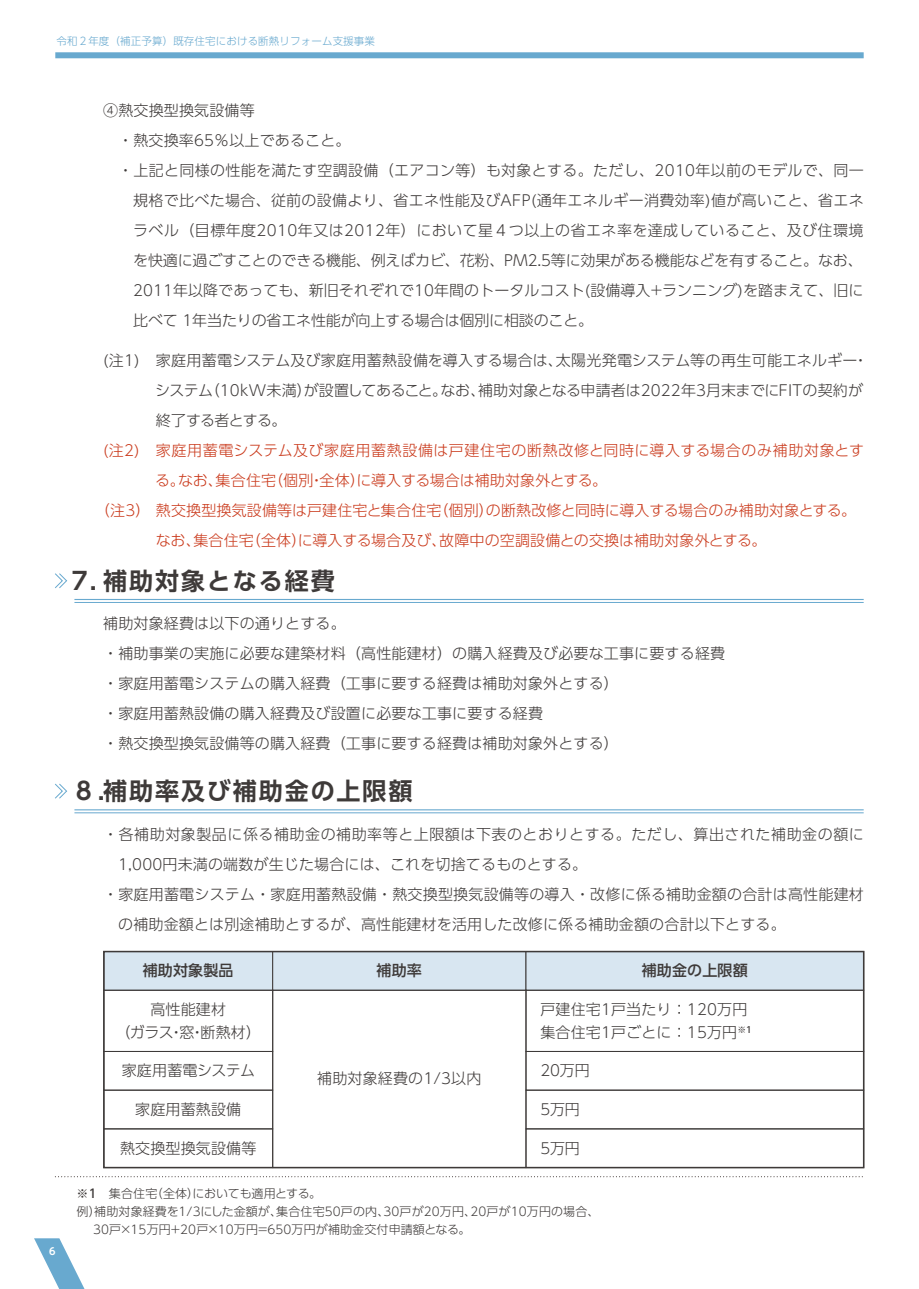
<style>
.page{position:relative;width:919px;height:1289px;background:#fff}
.page>*{position:absolute;margin:0;border:0;box-sizing:border-box;transform-origin:0 0}
.t1{font:700 24px "UD Shin Go Pro De";letter-spacing:.08em;color:#3e3a39}
.t2{font:300 15px/30px "UD Shin Go Pro";letter-spacing:.01em;color:#3e3a39}
.t3{font:300 15px "UD Shin Go Pro";letter-spacing:.01em;color:#ca3a1c}
.t4{font:300 15px "UD Shin Go Pro";letter-spacing:-.01em;color:#3e3a39}
.t5{font:300 15px "UD Shin Go Pro";letter-spacing:.03em;color:#3e3a39}
.t6{font:300 15px "UD Shin Go Pro";letter-spacing:.035em;color:#3e3a39}
.t7{font:300 15px "UD Shin Go Pro";letter-spacing:.045em;color:#ca3a1c}
.t8{font:500 15px "UD Shin Go Pro";letter-spacing:.01em;color:#3e3a39}
.t9{font:300 12px "UD Shin Go Pro";letter-spacing:.01em;color:#3e3a39}
.t10{font:300 10.5px "UD Shin Go Pro";letter-spacing:.01em;color:#68a9cf}
.t11{font:700 9.75px "UD Shin Go Pro De";color:#fff}
.s1{font-weight:500}
</style>
<div class="page">
<div style="left:55px;top:52px;width:808px;height:6px;background:#68a9cf"></div>
<svg style="left:55px;top:1176px;width:808px;height:1px"></svg>
<div style="left:104px;top:951px;width:169px;height:39px;background:#d8e6f1"></div>
<div style="left:272px;top:951px;width:254px;height:39px;background:#d8e6f1"></div>
<div style="left:525px;top:951px;width:338px;height:39px;background:#d8e6f1"></div>
<hr style="left:74px;top:599px;width:789px;height:1px;background:#68a9cf">
<hr style="left:74px;top:602px;width:789px;height:1px;background:#68a9cf">
<svg style="left:55px;top:573px;width:13px;height:16px"></svg>
<hr style="left:74px;top:809px;width:789px;height:1px;background:#68a9cf">
<hr style="left:74px;top:812px;width:789px;height:1px;background:#68a9cf">
<svg style="left:55px;top:783px;width:12px;height:16px"></svg>
<div style="left:104px;top:990px;width:169px;height:61px;border:1px solid #3e3a39"></div>
<div style="left:272px;top:990px;width:254px;height:177px;border:1px solid #3e3a39"></div>
<div style="left:525px;top:990px;width:338px;height:61px;border:1px solid #3e3a39"></div>
<div style="left:104px;top:1051px;width:169px;height:39px;border:1px solid #3e3a39"></div>
<div style="left:104px;top:1089px;width:169px;height:40px;border:1px solid #3e3a39"></div>
<div style="left:104px;top:1128px;width:169px;height:39px;border:1px solid #3e3a39"></div>
<div style="left:525px;top:1051px;width:338px;height:39px;border:1px solid #3e3a39"></div>
<div style="left:525px;top:1089px;width:338px;height:40px;border:1px solid #3e3a39"></div>
<div style="left:525px;top:1128px;width:338px;height:39px;border:1px solid #3e3a39"></div>
<div style="left:103px;top:950px;width:761px;height:218px;border:2px solid #3e3a39"></div>
<svg style="left:34px;top:1238px;width:50px;height:50px"></svg>
<p class="t10" style="left:56px;top:32px;width:320px">令和２年度（補正予算）既存住宅における断熱リフォーム支援事業</p>
<p class="t2" style="left:103px;top:95px;width:153px">④熱交換型換気設備等</p>
<p class="t2" style="left:118px;top:125px;width:234px">・熱交換率65％以上であること。</p>
<p class="t2" style="left:118px;top:155px;width:747px">・上記と同様の性能を満たす空調設備（エアコン等）も対象とする。ただし、2010年以前のモデルで、同一</p>
<p class="t2" style="left:133px;top:185px;width:732px">規格で比べた場合、従前の設備より、省エネ性能及びAFP(通年エネルギー消費効率)値が高いこと、省エネ</p>
<p class="t5" style="left:133px;top:218px;width:731px">ラベル（目標年度2010年又は2012年）において星４つ以上の省エネ率を達成していること、及び住環境</p>
<p class="t4" style="left:133px;top:248px;width:731px">を快適に過ごすことのできる機能、例えばカビ、花粉、PM2.5等に効果がある機能などを有すること。なお、</p>
<p class="t2" style="left:133px;top:275px;width:731px">2011年以降であっても、新旧それぞれで10年間のトータルコスト(設備導入+ランニング)を踏まえて、旧に</p>
<p class="t4" style="left:133px;top:308px;width:461px">比べて 1年当たりの省エネ性能が向上する場合は個別に相談のこと。</p>
<p class="t2" style="left:155px;top:345px;width:714px">家庭用蓄電システム及び家庭用蓄熱設備を導入する場合は、太陽光発電システム等の再生可能エネルギー・システム（10kW未満）が設置してあること。なお、補助対象となる申請者は2022年3月末までにFITの契約が終了する者とする。</p>
<p class="t7" style="left:156px;top:438px;width:709px">家庭用蓄電システム及び家庭用蓄熱設備は戸建住宅の断熱改修と同時に導入する場合のみ補助対象とす</p>
<p class="t3" style="left:155px;top:468px;width:453px">る。なお、集合住宅（個別・全体）に導入する場合は補助対象外とする。</p>
<p class="t3" style="left:95px;top:498px;width:762px">（注3）熱交換型換気設備等は戸建住宅と集合住宅（個別）の断熱改修と同時に導入する場合のみ補助対象とする。</p>
<p class="t3" style="left:156px;top:528px;width:612px">なお、集合住宅（全体）に導入する場合及び、故障中の空調設備との交換は補助対象外とする。</p>
<p class="t2" style="left:103px;top:345px;width:38px">(注1)</p>
<p class="t3" style="left:103px;top:438px;width:38px">(注2)</p>
<h1 class="t1" style="left:72px;top:561px;width:264px">7. 補助対象となる経費</h1>
<p class="t2" style="left:103px;top:608px;width:623px">補助対象経費は以下の通りとする。<br>・補助事業の実施に必要な建築材料（高性能建材）の購入経費及び必要な工事に要する経費・家庭用蓄電システムの購入経費（工事に要する経費は補助対象外とする）<br>・家庭用蓄熱設備の購入経費及び設置に必要な工事に要する経費<br>・熱交換型換気設備等の購入経費（工事に要する経費は補助対象外とする）</p>
<h1 class="t1" style="left:72px;top:771px;width:342px">８.補助率及び補助金の上限額</h1>
<p class="t6" style="left:103px;top:821px;width:762px">・各補助対象製品に係る補助金の補助率等と上限額は下表のとおりとする。ただし、算出された補助金の額に</p>
<p class="t2" style="left:118px;top:848px;width:470px">1,000円未満の端数が生じた場合には、これを切捨てるものとする。</p>
<p class="t2" style="left:103px;top:878px;width:762px">・家庭用蓄電システム・家庭用蓄熱設備・熱交換型換気設備等の導入・改修に係る補助金額の合計は高性能建材</p>
<p class="t2" style="left:118px;top:908px;width:669px">の補助金額とは別途補助とするが、高性能建材を活用した改修に係る補助金額の合計以下とする。</p>
<p class="t8" style="left:143px;top:958px;width:92px">補助対象製品</p>
<p class="t8" style="left:376px;top:958px;width:47px">補助率</p>
<p class="t8" style="left:641px;top:958px;width:107px">補助金の上限額</p>
<p class="t2" style="left:540px;top:997px;width:213px;line-height:22.5px">戸建住宅1戸当たり：120万円集合住宅1戸ごとに：15万円<sup>※1</sup></p>
<p class="t2" style="left:115px;top:997px;width:147px;line-height:22.5px;text-align:center">高性能建材<br>（ガラス・窓・断熱材）</p>
<p class="t4" style="left:122px;top:1058px;width:135px">家庭用蓄電システム</p>
<p class="t2" style="left:540px;top:1054px;width:51px">20万円</p>
<p class="t2" style="left:540px;top:1093px;width:41px">5万円</p>
<p class="t2" style="left:540px;top:1132px;width:41px">5万円</p>
<p class="t2" style="left:317px;top:1063px;width:166px">補助対象経費の1/3以内</p>
<p class="t2" style="left:135px;top:1093px;width:107px">家庭用蓄熱設備</p>
<p class="t2" style="left:120px;top:1132px;width:138px">熱交換型換気設備等</p>
<p class="t11" style="left:49px;top:1243px;width:8px">6</p>
<p class="t9" style="left:77px;top:1183px;width:246px"><span class="s1">※1</span>　集合住宅（全体）においても適用とする。</p>
<p class="t9" style="left:77px;top:1201px;width:524px">例）補助対象経費を1/3にした金額が、集合住宅50戸の内、30戸が20万円、20戸が10万円の場合、</p>
<p class="t9" style="left:93px;top:1219px;width:379px">30戸×15万円＋20戸×10万円＝650万円が補助金交付申請額となる。</p>
</div>
